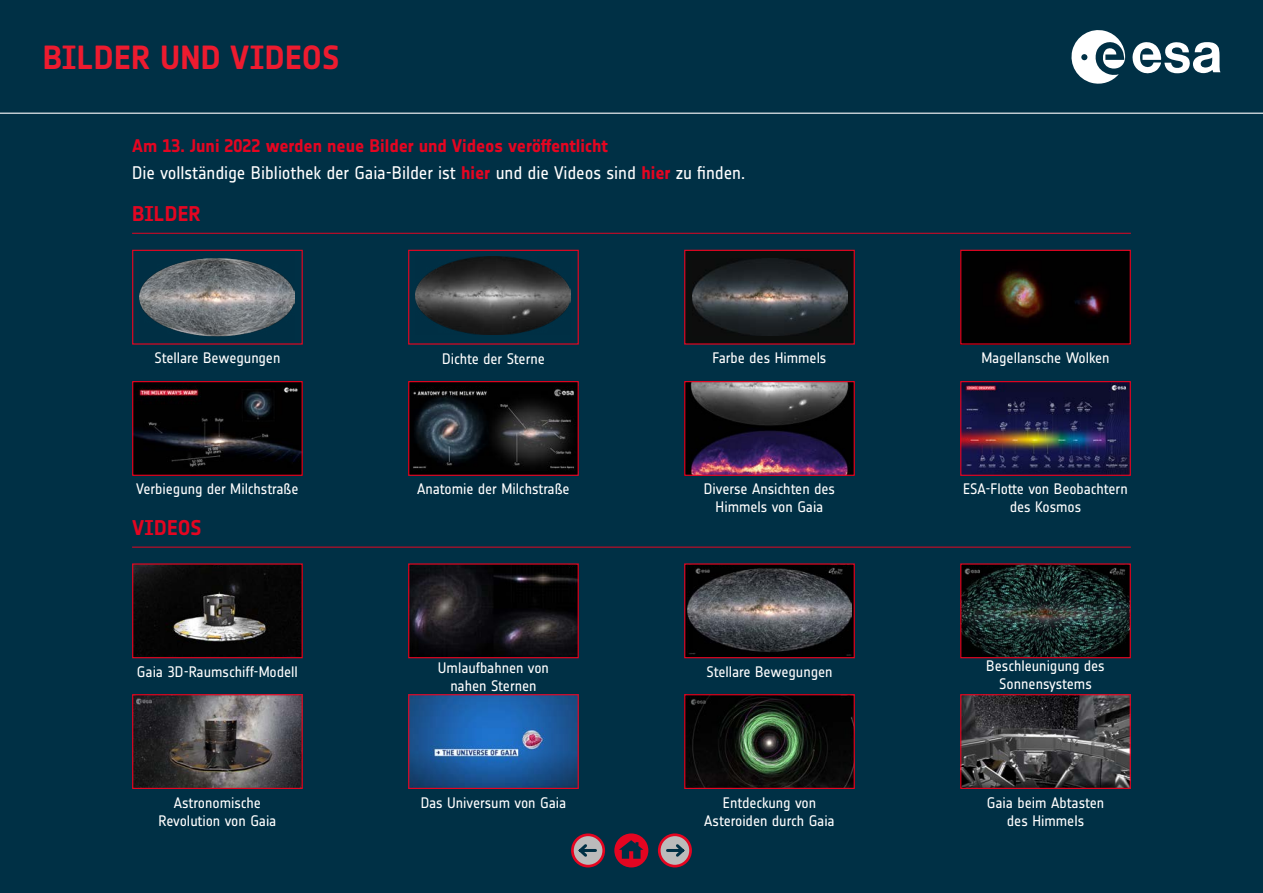
<style>
.page{position:relative;width:1263px;height:893px;background:#003045}
.page>*{position:absolute;margin:0;border:0;box-sizing:border-box;transform-origin:0 0}
.t1{font:700 33px "Notes Esa";letter-spacing:.01em;color:#ed1b2f}
.t2{font:700 21px "Notes Esa";letter-spacing:.01em;color:#e40521}
.t3{font:18px/27px "Notes Esa";letter-spacing:-.005em;color:#fff}
.t4{font:15px/18px "Notes Esa";letter-spacing:-.005em;color:#fff;text-align:center}
.s1{font-weight:700;color:#e40521}
</style>
<div class="page">
<hr style="left:0;top:113px;width:1263px;height:1px;background:#fff">
<hr style="left:132px;top:233px;width:999px;height:1px;background:#e40521">
<hr style="left:132px;top:547px;width:999px;height:1px;background:#e40521">
<svg style="left:1132px;top:42px;width:88px;height:32px"></svg>
<svg style="left:1071px;top:30px;width:54px;height:54px"></svg>
<img style="left:140px;top:258px;width:155px;height:79px">
<div style="left:132px;top:250px;width:171px;height:95px;border:1px solid #e40521"></div>
<img style="left:416px;top:257px;width:155px;height:77px">
<div style="left:408px;top:250px;width:171px;height:95px;border:1px solid #e40521"></div>
<div style="left:685px;top:250px;width:169px;height:94px;background:#0c0e0d"></div>
<img style="left:692px;top:258px;width:155px;height:78px">
<div style="left:684px;top:250px;width:171px;height:95px;border:1px solid #e40521"></div>
<img style="left:962px;top:252px;width:167px;height:91px">
<div style="left:960px;top:250px;width:171px;height:95px;border:1px solid #e40521"></div>
<img style="left:134px;top:565px;width:167px;height:91px">
<div style="left:132px;top:563px;width:171px;height:95px;border:1px solid #e40521"></div>
<img style="left:410px;top:565px;width:167px;height:91px">
<div style="left:408px;top:563px;width:171px;height:95px;border:1px solid #e40521"></div>
<div style="left:685px;top:564px;width:169px;height:94px;background:#000"></div>
<img style="left:687px;top:567px;width:165px;height:88px">
<div style="left:684px;top:563px;width:171px;height:95px;border:1px solid #e40521"></div>
<img style="left:962px;top:565px;width:167px;height:91px">
<div style="left:960px;top:563px;width:171px;height:95px;border:1px solid #e40521"></div>
<img style="left:134px;top:383px;width:167px;height:91px">
<div style="left:132px;top:381px;width:171px;height:95px;border:1px solid #e40521"></div>
<div style="left:409px;top:382px;width:169px;height:93px;background:#000"></div>
<img style="left:413px;top:389px;width:161px;height:80px">
<div style="left:408px;top:381px;width:171px;height:95px;border:1px solid #e40521"></div>
<img style="left:686px;top:383px;width:167px;height:91px">
<div style="left:684px;top:381px;width:171px;height:95px;border:1px solid #e40521"></div>
<img style="left:962px;top:383px;width:167px;height:91px">
<div style="left:960px;top:381px;width:171px;height:95px;border:1px solid #e40521"></div>
<img style="left:134px;top:696px;width:167px;height:91px">
<div style="left:132px;top:694px;width:171px;height:95px;border:1px solid #e40521"></div>
<img style="left:410px;top:696px;width:167px;height:91px">
<div style="left:408px;top:694px;width:171px;height:95px;border:1px solid #e40521"></div>
<img style="left:686px;top:696px;width:167px;height:91px">
<div style="left:684px;top:694px;width:171px;height:95px;border:1px solid #e40521"></div>
<img style="left:962px;top:696px;width:167px;height:91px">
<div style="left:960px;top:694px;width:171px;height:95px;border:1px solid #e40521"></div>
<svg style="left:571px;top:833px;width:34px;height:34px"></svg>
<div style="left:574px;top:836px;width:28px;height:29px;background:#bbb;border-radius:50%"></div>
<svg style="left:576px;top:841px;width:21px;height:18px"></svg>
<svg style="left:658px;top:833px;width:34px;height:34px"></svg>
<svg style="left:660px;top:836px;width:29px;height:29px"></svg>
<svg style="left:664px;top:841px;width:23px;height:18px"></svg>
<div style="left:614px;top:833px;width:34px;height:34px;background:#e40521;border-radius:50%"></div>
<svg style="left:619px;top:840px;width:24px;height:19px"></svg>
<h1 class="t1" style="left:43px;top:38px;width:298px">BILDER UND VIDEOS</h1>
<p class="t3" style="left:132px;top:132px;width:614px"><span class="s1">Am 13. Juni 2022 werden neue Bilder und Videos veröffentlicht<br></span>Die vollständige Bibliothek der Gaia-Bilder ist <span class="s1">hier</span> und die Videos sind <span class="s1">hier</span> zu finden.</p>
<h2 class="t2" style="left:132px;top:201px;width:70px">BILDER</h2>
<p class="t4" style="left:154px;top:349px;width:127px">Stellare Bewegungen</p>
<p class="t4" style="left:442px;top:350px;width:104px">Dichte der Sterne</p>
<p class="t4" style="left:712px;top:349px;width:115px">Farbe des Himmels</p>
<p class="t4" style="left:981px;top:349px;width:130px">Magellansche Wolken</p>
<p class="t4" style="left:136px;top:480px;width:164px">Verbiegung der Milchstraße</p>
<p class="t4" style="left:417px;top:480px;width:154px">Anatomie der Milchstraße</p>
<p class="t4" style="left:704px;top:480px;width:133px">Diverse Ansichten des<br>Himmels von Gaia</p>
<p class="t4" style="left:963px;top:480px;width:166px">ESA-Flotte von Beobachtern des Kosmos</p>
<h2 class="t2" style="left:132px;top:515px;width:71px">VIDEOS</h2>
<p class="t4" style="left:137px;top:663px;width:162px">Gaia 3D-Raumschiff-Modell</p>
<p class="t4" style="left:438px;top:658px;width:113px">Umlaufbahnen von nahen Sternen</p>
<p class="t4" style="left:706px;top:663px;width:127px">Stellare Bewegungen</p>
<p class="t4" style="left:986px;top:657px;width:120px">Beschleunigung des<br>Sonnensystems</p>
<p class="t4" style="left:159px;top:794px;width:119px">Astronomische<br>Revolution von Gaia</p>
<p class="t4" style="left:421px;top:794px;width:147px">Das Universum von Gaia</p>
<p class="t4" style="left:704px;top:794px;width:132px">Entdeckung von<br>Asteroiden durch Gaia</p>
<p class="t4" style="left:987px;top:794px;width:119px">Gaia beim Abtasten des Himmels</p>
</div>
